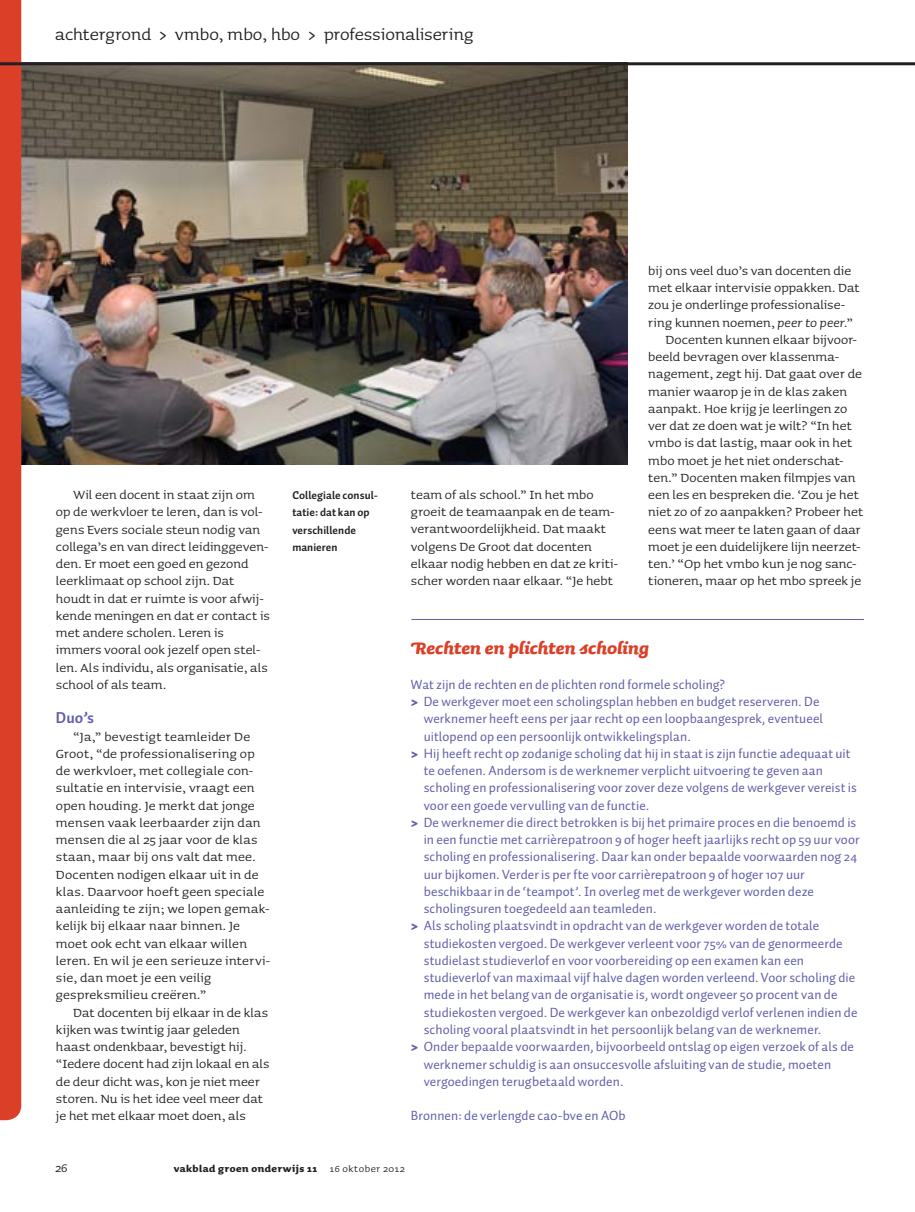
<style>
.page{position:relative;width:915px;height:1212px;background:#fff}
.page>*{position:absolute;margin:0;border:0;box-sizing:border-box;transform-origin:0 0}
.t1{font:21px "Sauna";color:#231f20}
.t2{font:21px "Sauna Bold Italic Swash";letter-spacing:-.005em;color:#db3f28}
.t3{font:15.75px/17.2px "Sauna";letter-spacing:.005em;color:#231f20}
.t4{font:700 15.75px "Auto 1";color:#625ea9}
.t5{font:15px "Sauna";color:#231f20}
.t6{font:13.5px "Auto 1";letter-spacing:.005em;color:#625ea9}
.t7{font:700 12px "Sauna";letter-spacing:.04em;color:#231f20}
.t8{font:700 11.25px/17.2px "Auto 1";letter-spacing:.005em;color:#231f20}
.s1{font-style:italic}
.s2{font-weight:900}
.s3{font-weight:400}
</style>
<div class="page">
<hr style="left:411px;top:619px;width:452px;height:1px;background:#625ea9">
<img style="left:21px;top:65px;width:605px;height:400px">
<div style="left:0;top:0;width:21px;height:1120px;background:#db3f28"></div>
<hr style="left:0;top:62px;width:914px;height:3px;background:#231f20">
<h1 class="t1" style="left:55px;top:23px;width:419px">achtergrond &gt; vmbo, mbo, hbo &gt; professionalisering</h1>
<p class="t3" style="left:56px;top:486px;width:215px;text-indent:17px">Wil een docent in staat zijn om op de werkvloer te leren, dan is vol&shy;gens Evers sociale steun nodig van collega’s en van direct leidinggeven&shy;den. Er moet een goed en gezond leerklimaat op school zijn. Dat houdt in dat er ruimte is voor afwij&shy;kende meningen en dat er contact is met andere scholen. Leren is immers vooral ook jezelf open stel&shy;len. Als individu, als organisatie, als school of als team.</p>
<p class="t4" style="left:56px;top:708px;width:40px">Duo’s</p>
<p class="t3" style="left:56px;top:728px;width:216px;text-indent:17px">“Ja,” bevestigt teamleider De<br>Groot, “de professionalisering op de werkvloer, met collegiale con&shy;sultatie en intervisie, vraagt een open houding. Je merkt dat jonge mensen vaak leerbaarder zijn dan mensen die al 25 jaar voor de klas staan, maar bij ons valt dat mee.<br>Docenten nodigen elkaar uit in de klas. Daarvoor hoeft geen speciale aanleiding te zijn; we lopen gemak&shy;kelijk bij elkaar naar binnen. Je moet ook echt van elkaar willen leren. En wil je een serieuze intervi&shy;sie, dan moet je een veilig gespreksmilieu creëren.”</p>
<p class="t3" style="left:56px;top:1004px;width:215px;text-indent:17px">Dat docenten bij elkaar in de klas kijken was twintig jaar geleden haast ondenkbaar, bevestigt hij. “Iedere docent had zijn lokaal en als de deur dicht was, kon je niet meer storen. Nu is het idee veel meer dat je het met elkaar moet doen, als</p>
<p class="t8" style="left:292px;top:486px;width:86px">Collegiale consul&shy;tatie: dat kan op verschillende manieren</p>
<p class="t3" style="left:411px;top:486px;width:209px">team of als school.” In het mbo groeit de teamaanpak en de team&shy;verantwoordelijkheid. Dat maakt volgens De Groot dat docenten elkaar nodig hebben en dat ze kriti&shy;scher worden naar elkaar. “Je hebt</p>
<p class="t3" style="left:648px;top:262px;width:204px">bij ons veel duo’s van docenten die</p>
<p class="t3" style="left:648px;top:279px;width:213px">met elkaar intervisie oppakken. Dat</p>
<p class="t3" style="left:648px;top:296px;width:198px">zou je onderlinge professionalise-</p>
<p class="t3" style="left:648px;top:314px;width:206px">ring kunnen noemen, <span class="s1">peer to peer</span>.”</p>
<p class="t3" style="left:665px;top:331px;width:193px">Docenten kunnen elkaar bijvoor-</p>
<p class="t3" style="left:648px;top:348px;width:192px">beeld bevragen over klassenma-</p>
<p class="t3" style="left:648px;top:365px;width:215px">nagement, zegt hij. Dat gaat over de</p>
<p class="t3" style="left:648px;top:383px;width:200px">manier waarop je in de klas zaken</p>
<p class="t3" style="left:648px;top:400px;width:200px">aanpakt. Hoe krijg je leerlingen zo</p>
<p class="t3" style="left:648px;top:417px;width:205px">ver dat ze doen wat je wilt? “In het</p>
<p class="t3" style="left:648px;top:434px;width:205px">vmbo is dat lastig, maar ook in het</p>
<p class="t3" style="left:648px;top:452px;width:197px">mbo moet je het niet onderschat-</p>
<p class="t3" style="left:648px;top:469px;width:209px">ten.” Docenten maken filmpjes van</p>
<p class="t3" style="left:648px;top:486px;width:212px">een les en bespreken die. ‘Zou je het</p>
<p class="t3" style="left:648px;top:503px;width:216px">niet zo of zo aanpakken? Probeer het</p>
<p class="t3" style="left:648px;top:521px;width:214px">eens wat meer te laten gaan of daar</p>
<p class="t3" style="left:648px;top:538px;width:214px">moet je een duidelijkere lijn neerzet-</p>
<p class="t3" style="left:648px;top:555px;width:210px">ten.’ “Op het vmbo kun je nog sanc-</p>
<p class="t3" style="left:648px;top:572px;width:214px">tioneren, maar op het mbo spreek je</p>
<h1 class="t2" style="left:411px;top:637px;width:239px">Rechten en plichten scholing</h1>
<p class="t6" style="left:411px;top:676px;width:315px">Wat zijn de rechten en de plichten rond formele scholing?</p>
<p class="t6" style="left:411px;top:693px;width:410px"><span class="s2">&gt;</span> De werkgever moet een scholingsplan hebben en budget reserveren. De</p>
<p class="t6" style="left:423px;top:710px;width:400px">werknemer heeft eens per jaar recht op een loopbaangesprek, eventueel</p>
<p class="t6" style="left:423px;top:728px;width:268px">uitlopend op een persoonlijk ontwikkelingsplan.</p>
<p class="t6" style="left:411px;top:745px;width:441px"><span class="s2">&gt;</span> Hij heeft recht op zodanige scholing dat hij in staat is zijn functie adequaat uit</p>
<p class="t6" style="left:423px;top:762px;width:400px">te oefenen. Andersom is de werknemer verplicht uitvoering te geven aan</p>
<p class="t6" style="left:423px;top:779px;width:434px">scholing en professionalisering voor zover deze volgens de werkgever vereist is</p>
<p class="t6" style="left:423px;top:797px;width:227px">voor een goede vervulling van de functie.</p>
<p class="t6" style="left:411px;top:814px;width:446px"><span class="s2">&gt;</span> De werknemer die direct betrokken is bij het primaire proces en die benoemd is</p>
<p class="t6" style="left:423px;top:831px;width:437px">in een functie met carrièrepatroon 9 of hoger heeft jaarlijks recht op 59 uur voor</p>
<p class="t6" style="left:423px;top:848px;width:435px">scholing en professionalisering. Daar kan onder bepaalde voorwaarden nog 24</p>
<p class="t6" style="left:423px;top:866px;width:382px">uur bijkomen. Verder is per fte voor carrièrepatroon 9 of hoger 107 uur</p>
<p class="t6" style="left:423px;top:883px;width:391px">beschikbaar in de ‘teampot’. In overleg met de werkgever worden deze</p>
<p class="t6" style="left:423px;top:900px;width:234px">scholingsuren toegedeeld aan teamleden.</p>
<p class="t6" style="left:411px;top:917px;width:409px"><span class="s2">&gt;</span> Als scholing plaatsvindt in opdracht van de werkgever worden de totale</p>
<p class="t6" style="left:423px;top:935px;width:420px">studiekosten vergoed. De werkgever verleent voor 75% van de genormeerde</p>
<p class="t6" style="left:423px;top:952px;width:382px">studielast studieverlof en voor voorbereiding op een examen kan een</p>
<p class="t6" style="left:423px;top:969px;width:433px">studieverlof van maximaal vijf halve dagen worden verleend. Voor scholing die</p>
<p class="t6" style="left:423px;top:986px;width:415px">mede in het belang van de organisatie is, wordt ongeveer 50 procent van de</p>
<p class="t6" style="left:423px;top:1004px;width:435px">studiekosten vergoed. De werkgever kan onbezoldigd verlof verlenen indien de</p>
<p class="t6" style="left:423px;top:1021px;width:399px">scholing vooral plaatsvindt in het persoonlijk belang van de werknemer.</p>
<p class="t6" style="left:411px;top:1038px;width:444px"><span class="s2">&gt;</span> Onder bepaalde voorwaarden, bijvoorbeeld ontslag op eigen verzoek of als de</p>
<p class="t6" style="left:423px;top:1055px;width:409px">werknemer schuldig is aan onsuccesvolle afsluiting van de studie, moeten</p>
<p class="t6" style="left:423px;top:1073px;width:201px">vergoedingen terugbetaald worden.</p>
<p class="t6" style="left:411px;top:1107px;width:216px">Bronnen: de verlengde cao-bve en AOb</p>
<p class="t5" style="left:55px;top:1160px;width:14px">26</p>
<p class="t7" style="left:174px;top:1162px;width:232px">vakblad groen onderwijs 11 <span class="s3">16 oktober 2012</span></p>
</div>
